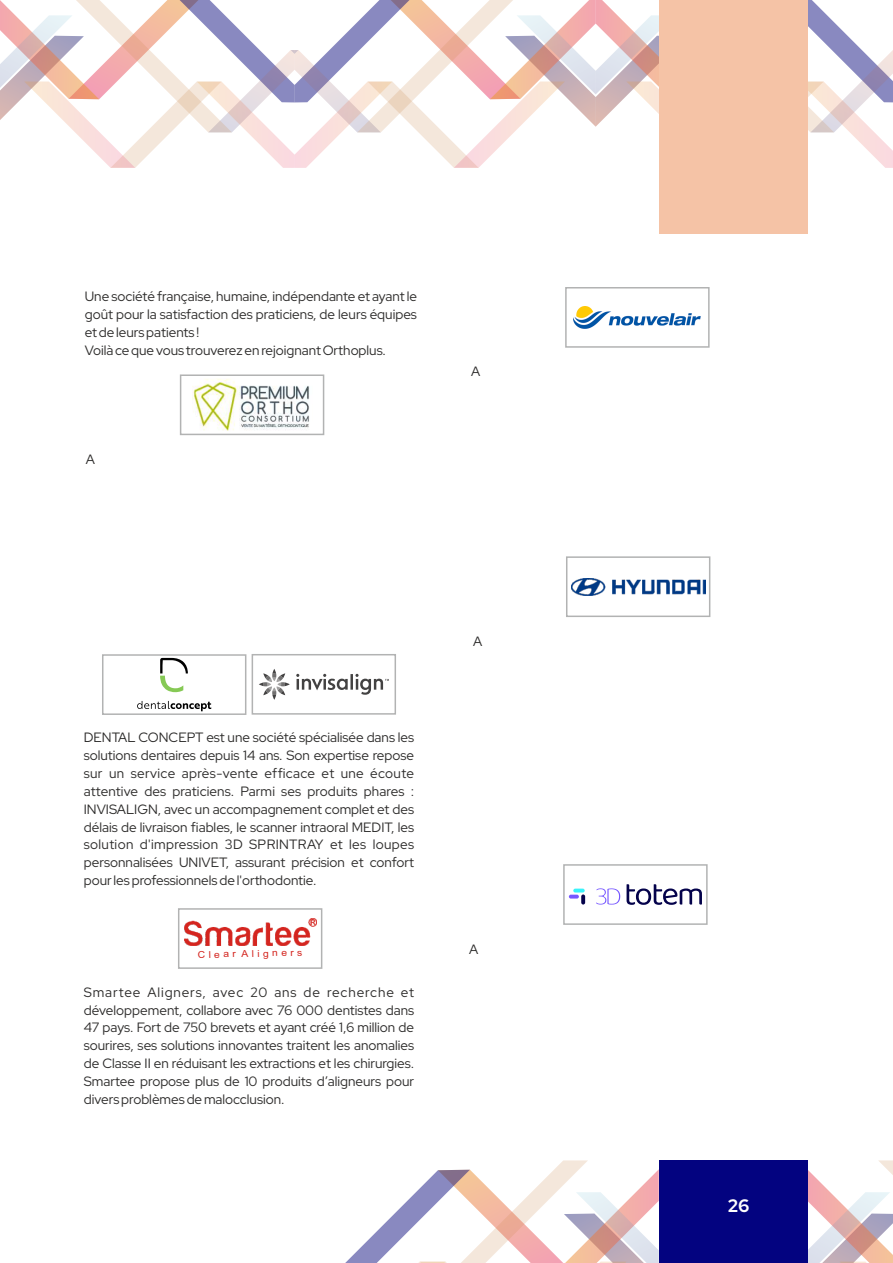
<style>
.page{position:relative;width:893px;height:1263px;background:#fff}
.page>*{position:absolute;margin:0;border:0;box-sizing:border-box;transform-origin:0 0}
.t1{font:700 18px "Red Hat Display";color:#fefefe}
.t2{font:13.5px/17.9px "Red Hat Display";color:#2b2a29;text-align:justify}
.t3{font:9.6px "Arial";color:#d4251f;scale:1.08 1}
</style>
<div class="page">
<svg style="left:0;top:0;width:893px;height:168px"></svg>
<svg style="left:345px;top:1160px;width:314px;height:103px"></svg>
<svg style="left:807px;top:1160px;width:86px;height:103px"></svg>
<div style="left:659px;top:1161px;width:149px;height:102px;background:#030380"></div>
<div style="left:659px;top:0;width:149px;height:234px;background:#f5c3a6"></div>
<div style="left:565px;top:287px;width:145px;height:61px;border:2px solid #b2b3b3"></div>
<div style="left:566px;top:556px;width:144px;height:61px;border:2px solid #b2b3b3"></div>
<div style="left:563px;top:864px;width:145px;height:61px;border:2px solid #b2b3b3"></div>
<div style="left:102px;top:654px;width:144px;height:61px;border:2px solid #b2b3b3"></div>
<div style="left:252px;top:654px;width:144px;height:61px;border:2px solid #b2b3b3"></div>
<svg style="left:137px;top:701px;width:74px;height:10px"></svg>
<svg style="left:160px;top:658px;width:28px;height:34px"></svg>
<svg style="left:259px;top:669px;width:31px;height:31px"></svg>
<svg style="left:296px;top:674px;width:93px;height:21px"></svg>
<div style="left:178px;top:908px;width:144px;height:61px;border:2px solid #b2b3b3"></div>
<img style="left:574px;top:306px;width:127px;height:22px">
<img style="left:571px;top:578px;width:134px;height:17px">
<div style="left:180px;top:374px;width:144px;height:61px;border:2px solid #b2b3b3"></div>
<img style="left:192px;top:379px;width:118px;height:52px">
<svg style="left:569px;top:889px;width:16px;height:9px"></svg>
<svg style="left:581px;top:894px;width:4px;height:10px"></svg>
<svg style="left:627px;top:884px;width:75px;height:21px"></svg>
<svg style="left:596px;top:888px;width:24px;height:17px"></svg>
<img style="left:184px;top:918px;width:132px;height:27px">
<p class="t2" style="left:85px;top:287px;width:334px;text-align:left">Une société française, humaine, indépendante et ayant le goût pour la satisfaction des praticiens, de leurs équipes et de leurs patients !<br>Voilà ce que vous trouverez en rejoignant Orthoplus.</p>
<p class="t2" style="left:86px;top:450px;width:11px">A</p>
<p class="t2" style="left:471px;top:363px;width:11px">A</p>
<p class="t2" style="left:84px;top:728px;width:332px">DENTAL CONCEPT est une société spécialisée dans les solutions dentaires depuis 14 ans. Son expertise repose sur un service après-vente efficace et une écoute attentive des praticiens. Parmi ses produits phares :<br>INVISALIGN, avec un accompagnement complet et des délais de livraison fiables, le scanner intraoral MEDIT, les solution d'impression 3D SPRINTRAY et les loupes personnalisées UNIVET, assurant précision et confort pour les professionnels de l'orthodontie.</p>
<p class="t3" style="left:198px;top:951px;width:98px;rotate:-1deg">Clear Aligners</p>
<p class="t2" style="left:84px;top:983px;width:332px">Smartee Aligners, avec 20 ans de recherche et développement, collabore avec 76 000 dentistes dans 47 pays. Fort de 750 brevets et ayant créé 1,6 million de sourires, ses solutions innovantes traitent les anomalies de Classe II en réduisant les extractions et les chirurgies.<br>Smartee propose plus de 10 produits d’aligneurs pour divers problèmes de malocclusion.</p>
<p class="t2" style="left:473px;top:632px;width:11px">A</p>
<p class="t2" style="left:469px;top:940px;width:11px">A</p>
<h1 class="t1" style="left:728px;top:1194px;width:23px">26</h1>
</div>
